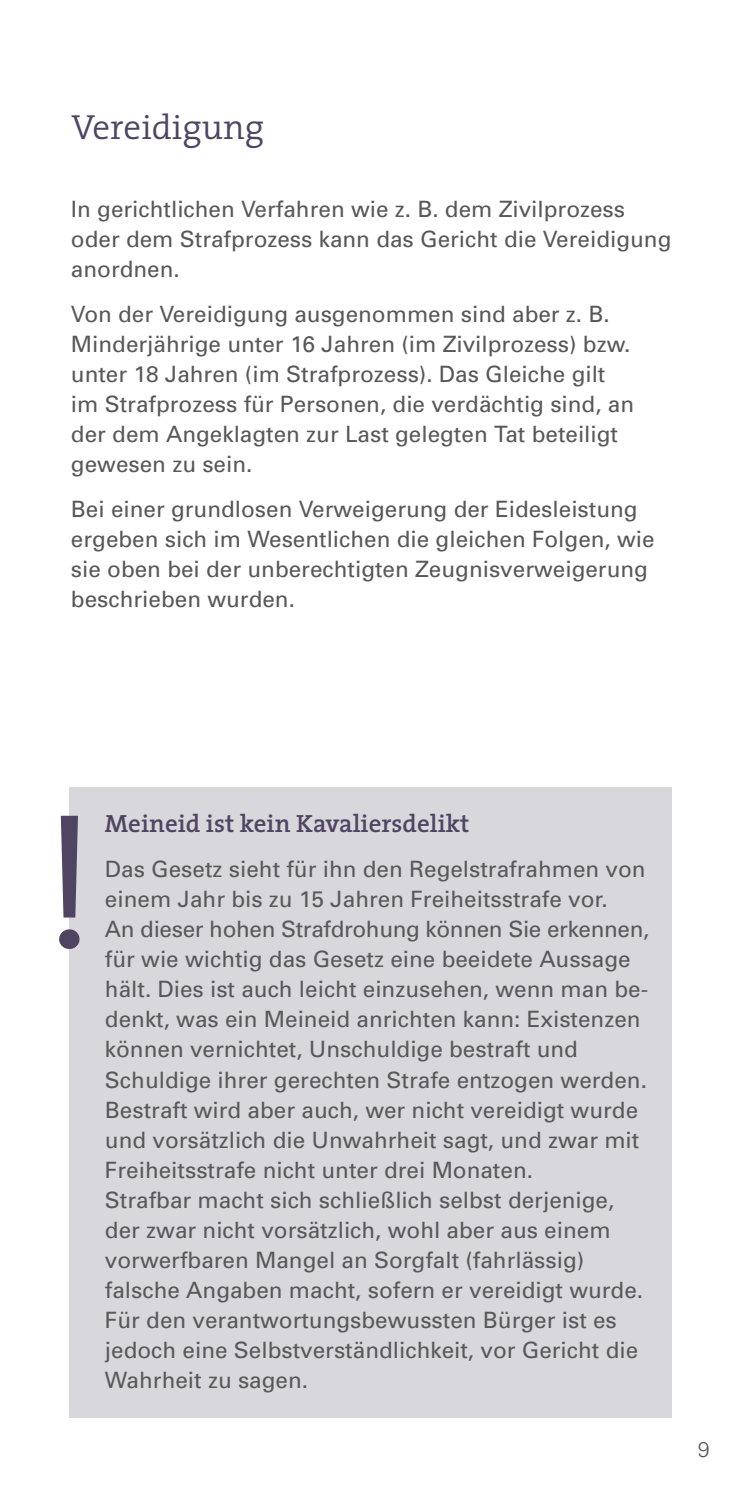
<style>
.page{position:relative;width:745px;height:1489px;background:#fff}
.page>*{position:absolute;margin:0;border:0;box-sizing:border-box;transform-origin:0 0}
.t1{font:300 35px "The Serif";color:#4f4563}
.Headline_klein{font:600 25px "The Serif";color:#4f4563}
.Copy{font:22.5px/30px "Univers";color:#58585a}
.t2{font:300 21.25px "Univers";color:#58585a}
</style>
<div class="page">
<div style="left:69px;top:787px;width:602px;height:630px;background:#d8d7db"></div>
<svg style="left:59px;top:815px;width:20px;height:133px"></svg>
<p class="t1" style="left:71px;top:98px;width:194px">Vereidigung</p>
<p class="Copy" style="left:71px;top:194px;width:601px">In gerichtlichen Verfahren wie z. B. dem Zivilprozess oder dem Strafprozess kann das Gericht die Vereidigung anordnen.</p>
<p class="Copy" style="left:71px;top:299px;width:564px">Von der Vereidigung ausgenommen sind aber z. B.<br>Minderjährige unter 16 Jahren (im Zivilprozess) bzw. unter 18 Jahren (im Strafprozess). Das Gleiche gilt im Strafprozess für Personen, die verdächtig sind, an der dem Angeklagten zur Last gelegten Tat beteiligt gewesen zu sein.</p>
<p class="Copy" style="left:71px;top:494px;width:585px">Bei einer grundlosen Verweigerung der Eidesleistung ergeben sich im Wesentlichen die gleichen Folgen, wie sie oben bei der unberechtigten Zeugnisverweigerung beschrieben wurden.</p>
<p class="Headline_klein" style="left:105px;top:803px;width:366px">Meineid ist kein Kavaliersdelikt</p>
<p class="Copy" style="left:105px;top:854px;width:545px">Das Gesetz sieht für ihn den Regelstrafrahmen von einem Jahr bis zu 15 Jahren Freiheitsstrafe vor.<br>An dieser hohen Strafdrohung können Sie erkennen, für wie wichtig das Gesetz eine beeidete Aussage hält. Dies ist auch leicht einzusehen, wenn man be&shy;denkt, was ein Meineid anrichten kann: Existenzen können vernichtet, Unschuldige bestraft und Schuldige ihrer gerechten Strafe entzogen werden.<br>Bestraft wird aber auch, wer nicht vereidigt wurde und vorsätzlich die Unwahrheit sagt, und zwar mit Freiheitsstrafe nicht unter drei Monaten.<br>Strafbar macht sich schließlich selbst derjenige, der zwar nicht vorsätzlich, wohl aber aus einem vorwerfbaren Mangel an Sorgfalt (fahrlässig) falsche Angaben macht, sofern er vereidigt wurde.<br>Für den verantwortungsbewussten Bürger ist es jedoch eine Selbstverständlichkeit, vor Gericht die Wahrheit zu sagen.</p>
<p class="t2" style="left:697px;top:1435px;width:13px">9</p>
</div>
